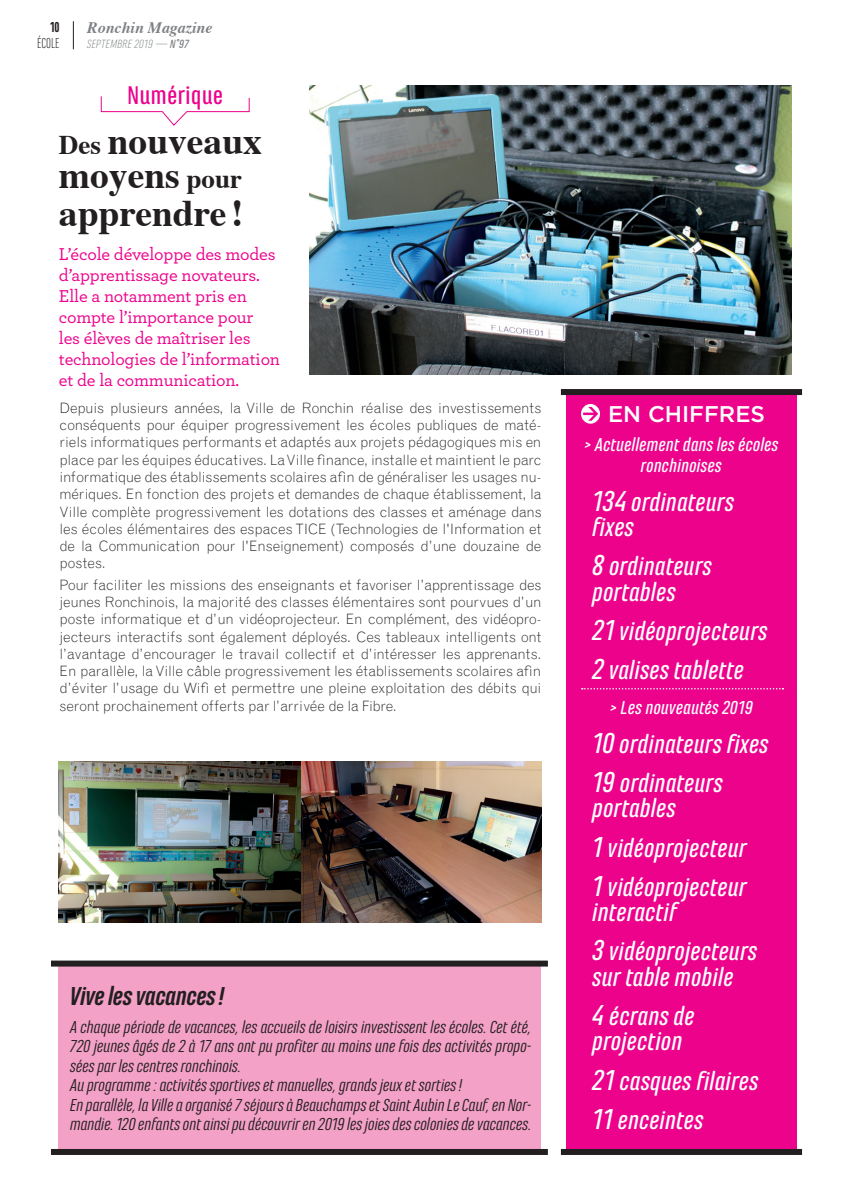
<style>
.page{position:relative;width:851px;height:1191px;background:#fff}
.page>*{position:absolute;margin:0;border:0;box-sizing:border-box;transform-origin:0 0}
.t1{font:700 37.5px/36px "Times";color:#231f20}
.t2{font:italic 500 27px/39.2px "Marianina FY";color:#fff}
.t3{font:italic 700 27px "Marianina FY";letter-spacing:-.02em;color:#231f20}
.t4{font:500 26.7px "Marianina FY";color:#ed028c}
.t5{font:500 22.65px "Gotham";color:#fff}
.t6{font:italic 500 19.5px/21px "Marianina FY";color:#fff;text-align:center}
.t7{font:italic 18px/19.5px "Marianina FY";letter-spacing:-.02em;color:#231f20}
.t8{font:500 18px/21px "Archer Pro";letter-spacing:-.01em;color:#ed028c}
.t9{font:italic 700 15.9px "Times";color:#7e8083}
.t10{font:300 15px "Marianina Cn FY";color:#231f20}
.t11{font:700 15px "Marianina Cn FY";color:#231f20}
.t12{font:300 14.25px/17.2px "Grotesque MT Std";letter-spacing:-.01em;color:#231f20;text-align:justify}
.t13{font:italic 300 12.45px "Marianina FY";color:#7e8083}
.s1{font-weight:500}
.s2{font-size:27px}
.s3{font-size:30px}
</style>
<div class="page">
<div style="left:58px;top:962px;width:482px;height:190px;background:#f4a1c7"></div>
<div style="left:51px;top:960px;width:497px;height:6px;background:#231f20"></div>
<div style="left:51px;top:1149px;width:497px;height:6px;background:#231f20"></div>
<div style="left:566px;top:392px;width:230px;height:760px;background:#ed028c"></div>
<svg style="left:581px;top:404px;width:19px;height:20px"></svg>
<div style="left:561px;top:1149px;width:240px;height:6px;background:#231f20"></div>
<div style="left:561px;top:389px;width:240px;height:6px;background:#231f20"></div>
<svg style="left:581px;top:688px;width:202px;height:1px"></svg>
<img style="left:309px;top:85px;width:482px;height:289px">
<img style="left:59px;top:761px;width:482px;height:161px">
<svg style="left:100px;top:96px;width:150px;height:30px"></svg>
<svg style="left:73px;top:21px;width:1px;height:28px"></svg>
<p class="t11" style="left:50px;top:19px;width:11px">10</p>
<p class="t10" style="left:37px;top:35px;width:24px">ÉCOLE</p>
<p class="t9" style="left:87px;top:13px;width:127px">Ronchin Magazine</p>
<p class="t13" style="left:87px;top:37px;width:103px">SEPTEMBRE 2019 — <span class="s1">N°97</span></p>
<h3 class="t4" style="left:127px;top:81px;width:97px">Numérique</h3>
<h1 class="t1" style="left:59px;top:119px;width:204px"><span class="s2">Des</span> nouveaux moyens <span class="s2">pour </span>apprendre !</h1>
<p class="t8" style="left:59px;top:242px;width:223px">L’école développe des modes d’apprentissage novateurs.<br>Elle a notamment pris en compte l’importance pour<br>les élèves de maîtriser les technologies de l’information et de la communication.</p>
<p class="t12" style="left:60px;top:399px;width:483px">Depuis plusieurs années, la Ville de Ronchin réalise des investissements conséquents pour équiper progressivement les écoles publiques de maté&shy;riels informatiques performants et adaptés aux projets pédagogiques mis en place par les équipes éducatives. La Ville finance, installe et maintient le parc informatique des établissements scolaires afin de généraliser les usages nu&shy;mériques. En fonction des projets et demandes de chaque établissement, la Ville complète progressivement les dotations des classes et aménage dans les écoles élémentaires des espaces TICE (Technologies de l'Information et de la Communication pour l'Enseignement) composés d’une douzaine de postes.</p>
<p class="t12" style="left:60px;top:576px;width:483px">Pour faciliter les missions des enseignants et favoriser l’apprentissage des jeunes Ronchinois, la majorité des classes élémentaires sont pourvues d’un poste informatique et d’un vidéoprojecteur. En complément, des vidéopro&shy;jecteurs interactifs sont également déployés. Ces tableaux intelligents ont l’avantage d’encourager le travail collectif et d’intéresser les apprenants.<br>En parallèle, la Ville câble progressivement les établissements scolaires afin d’éviter l’usage du Wifi et permettre une pleine exploitation des débits qui seront prochainement offerts par l’arrivée de la Fibre.</p>
<h2 class="t3" style="left:70px;top:980px;width:157px">Vive les vacances!</h2>
<p class="t7" style="left:70px;top:1016px;width:463px">A chaque période de vacances, les accueils de loisirs investissent les écoles. Cet été, 720 jeunes âgés de 2 à 17 ans ont pu profiter au moins une fois des activités propo&shy;sées par les centres ronchinois.<br>Au programme : activités sportives et manuelles, grands jeux et sorties!<br>En parallèle, la Ville a organisé 7 séjours à Beauchamps et Saint Aubin Le Cauf, en Nor&shy;mandie. 120 enfants ont ainsi pu découvrir en 2019 les joies des colonies de vacances.</p>
<h3 class="t5" style="left:608px;top:401px;width:158px">EN CHIFFRES</h3>
<h3 class="t6" style="left:584px;top:434px;width:196px">&gt; Actuellement dans les écoles ronchinoises</h3>
<h2 class="t2" style="left:592px;top:489px;width:143px;line-height:25.5px"><span class="s3">134</span> ordinateurs fixes</h2>
<h2 class="t2" style="left:592px;top:553px;width:121px;line-height:25.5px"><span class="s3">8</span> ordinateurs portables</h2>
<h2 class="t2" style="left:592px;top:611px;width:177px"><span class="s3">21</span> vidéoprojecteurs<br><span class="s3">2</span> valises tablette</h2>
<h3 class="t6" style="left:610px;top:696px;width:145px">&gt; Les nouveautés 2019</h3>
<h2 class="t2" style="left:592px;top:724px;width:178px"><span class="s3">10</span> ordinateurs fixes<br><span class="s3">19</span> ordinateurs</h2>
<h2 class="t2" style="left:592px;top:789px;width:156px">portables<br><span class="s3">1</span> vidéoprojecteur<br><span class="s3">1</span> vidéoprojecteur</h2>
<h2 class="t2" style="left:592px;top:892px;width:167px">interactif<br><span class="s3">3</span> vidéoprojecteurs</h2>
<h2 class="t2" style="left:592px;top:957px;width:143px">sur table mobile<br><span class="s3">4</span> écrans de</h2>
<h2 class="t2" style="left:592px;top:1021px;width:168px">projection<br><span class="s3">21</span> casques filaires<br><span class="s3">11</span> enceintes</h2>
</div>
